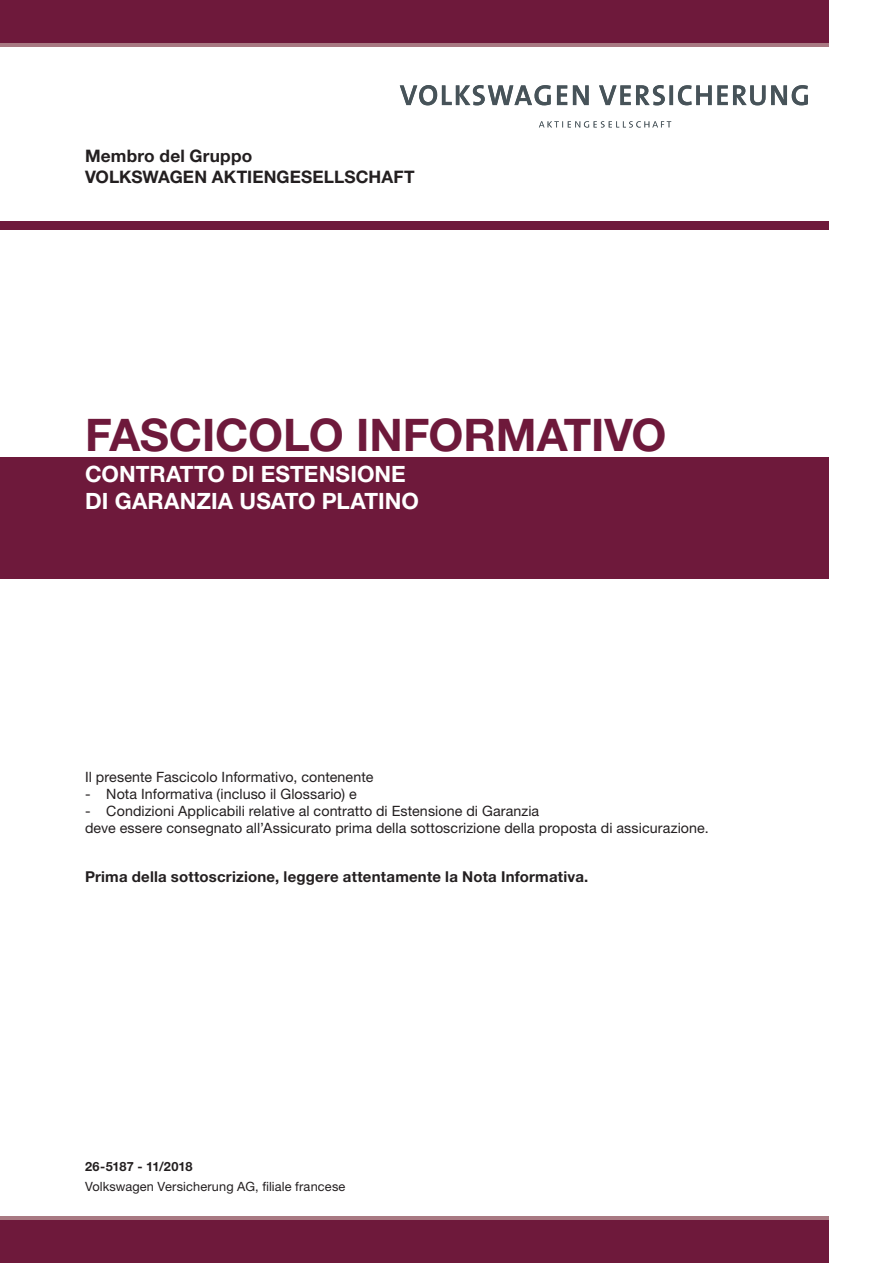
<style>
.page{position:relative;width:893px;height:1263px;background:#fff}
.page>*{position:absolute;margin:0;border:0;box-sizing:border-box;transform-origin:0 0}
.t1{font:700 45px "Helvetica Neue LT Std";letter-spacing:-.005em;color:#6e193b}
.t2{font:700 22.5px/27px "Helvetica Neue LT Std";color:#fff}
.t3{font:700 17.25px/20.7px "Helvetica Neue LT Std";letter-spacing:.01em;color:#231f20}
.t4{font:700 15px "Helvetica Neue LT Std";letter-spacing:.015em;color:#231f20}
.t5{font:14.25px/17.1px "Helvetica Neue LT Std";letter-spacing:.005em;color:#231f20}
.t6{font:12.75px "Helvetica Neue LT Std";letter-spacing:.01em;color:#231f20}
.t7{font:700 12.75px "Helvetica Neue LT Std";letter-spacing:-.005em;color:#231f20}
</style>
<div class="page">
<div style="left:0;top:0;width:829px;height:47px;background:#a87982"></div>
<div style="left:0;top:1216px;width:829px;height:47px;background:#a87982"></div>
<div style="left:0;top:0;width:829px;height:43px;background:#6e193b"></div>
<div style="left:0;top:221px;width:829px;height:9px;background:#6e193b"></div>
<div style="left:0;top:457px;width:829px;height:121px;background:#6e193b"></div>
<div style="left:0;top:1220px;width:829px;height:43px;background:#6e193b"></div>
<svg style="left:539px;top:121px;width:132px;height:7px"></svg>
<svg style="left:599px;top:85px;width:209px;height:20px"></svg>
<svg style="left:573px;top:85px;width:16px;height:20px"></svg>
<svg style="left:557px;top:85px;width:10px;height:20px"></svg>
<svg style="left:400px;top:85px;width:151px;height:20px"></svg>
<p class="t3" style="left:85px;top:145px;width:331px">Membro del Gruppo<br>VOLKSWAGEN AKTIENGESELLSCHAFT</p>
<h1 class="t1" style="left:85px;top:407px;width:583px">FASCICOLO INFORMATIVO</h1>
<h2 class="t2" style="left:85px;top:460px;width:335px">CONTRATTO DI ESTENSIONE<br>DI GARANZIA USATO PLATINO</h2>
<p class="t5" style="left:85px;top:768px;width:290px">Il presente Fascicolo Informativo, contenente</p>
<p class="t5" style="left:85px;top:785px;width:273px">- Nota Informativa (incluso il Glossario) e</p>
<p class="t5" style="left:85px;top:802px;width:625px">- Condizioni Applicabili relative al contratto di Estensione di Garanzia<br>deve essere consegnato all’Assicurato prima della sottoscrizione della proposta di assicurazione.</p>
<p class="t4" style="left:85px;top:868px;width:505px">Prima della sottoscrizione, leggere attentamente la Nota Informativa.</p>
<p class="t7" style="left:85px;top:1159px;width:109px">26-5187 - 11/2018</p>
<p class="t6" style="left:85px;top:1178px;width:262px">Volkswagen Versicherung AG, filiale francese</p>
</div>
